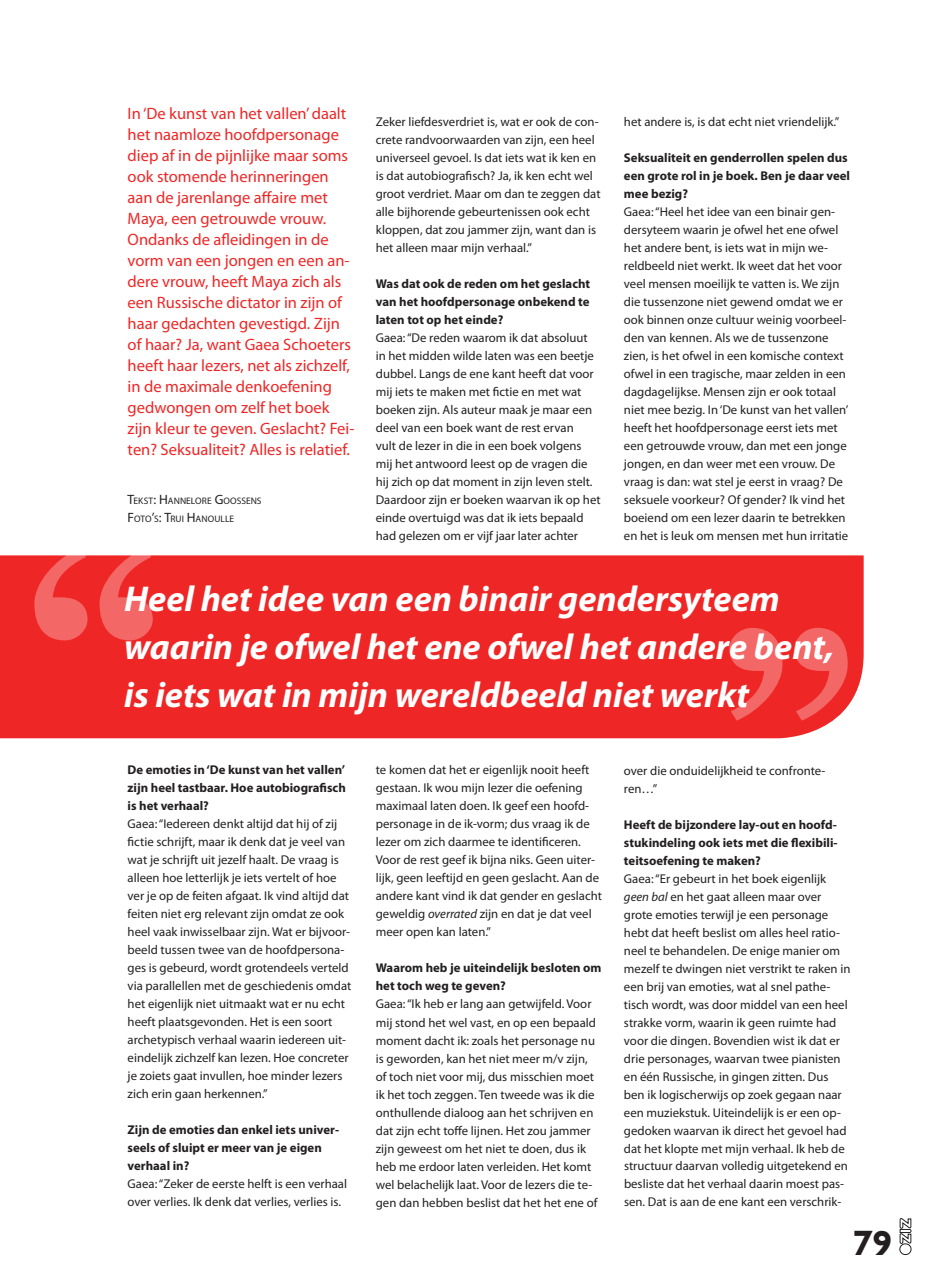
<style>
.page{position:relative;width:936px;height:1276px;background:#fff}
.page>*{position:absolute;margin:0;border:0;box-sizing:border-box;transform-origin:0 0}
.bodytekst{font:italic 700 36px/48px "Myriad Pro";color:#fff}
.t1{font:36px "Johnston ITCTT Bold";color:#231f20}
.INLEIDING{font:16.5px/21px "Myriad Pro";color:#ee2726}
.bodytekst-2{font:12.75px/18px "Myriad Pro";color:#231f20}
.bodytekst-3{font:700 12.75px/18px "Myriad Pro";color:#231f20;text-align:justify}
.bodytekst-4{font:9.45px/18px "Myriad Pro";letter-spacing:.005em;color:#231f20}
.s1{font-size:13.5px}
.s2{font-style:italic}
</style>
<div class="page">
<svg style="left:899px;top:1218px;width:12px;height:37px"></svg>
<div style="left:0;top:555px;width:863px;height:183px;background:#ee2726"></div>
<svg style="left:34px;top:555px;width:119px;height:85px"></svg>
<svg style="left:729px;top:628px;width:118px;height:92px"></svg>
<p class="INLEIDING" style="left:128px;top:102px;width:228px">In ‘De kunst van het vallen’ daalt het naamloze hoofdpersonage diep af in de pijnlijke maar soms ook stomende herinneringen aan de jarenlange affaire met<br>Maya, een getrouwde vrouw.<br>Ondanks de afleidingen in de vorm van een jongen en een an&shy;dere vrouw, heeft Maya zich als een Russische dictator in zijn of haar gedachten gevestigd. Zijn of haar? Ja, want Gaea Schoeters heeft haar lezers, net als zichzelf, in de maximale denkoefening gedwongen om zelf het boek zijn kleur te geven. Geslacht? Fei&shy;ten? Seksualiteit? Alles is relatief.</p>
<p class="bodytekst-4" style="left:128px;top:492px;width:135px"><span class="s1">T</span>EKST<span class="s1">: H</span>ANNELORE <span class="s1">G</span>OOSSENS<br><span class="s1">F</span>OTO<span class="s1">’</span>S<span class="s1">: T</span>RUI <span class="s1">H</span>ANOULLE</p>
<p class="bodytekst-2" style="left:376px;top:113px;width:226px">Zeker liefdesverdriet is, wat er ook de con&shy;crete randvoorwaarden van zijn, een heel universeel gevoel. Is dat iets wat ik ken en is dat autobiografisch? Ja, ik ken echt wel groot verdriet. Maar om dan te zeggen dat alle bijhorende gebeurtenissen ook echt kloppen, dat zou jammer zijn, want dan is het alleen maar mijn verhaal.”</p>
<p class="bodytekst-3" style="left:376px;top:274px;width:216px">Was dat ook de reden om het geslacht van het hoofdpersonage onbekend te laten tot op het einde?</p>
<p class="bodytekst-2" style="left:376px;top:329px;width:226px">Gaea: “De reden waarom ik dat absoluut in het midden wilde laten was een beetje dubbel. Langs de ene kant heeft dat voor mij iets te maken met fictie en met wat boeken zijn. Als auteur maak je maar een deel van een boek want de rest ervan<br>vult de lezer in die in een boek volgens mij het antwoord leest op de vragen die hij zich op dat moment in zijn leven stelt.<br>Daardoor zijn er boeken waarvan ik op het einde overtuigd was dat ik iets bepaald had gelezen om er vijf jaar later achter</p>
<p class="bodytekst-2" style="left:624px;top:113px;width:217px">het andere is, is dat echt niet vriendelijk.”</p>
<p class="bodytekst-3" style="left:624px;top:149px;width:227px;text-align:left">Seksualiteit en genderrollen spelen dus een grote rol in je boek. Ben je daar veel mee bezig?</p>
<p class="bodytekst-2" style="left:624px;top:203px;width:226px">Gaea: “Heel het idee van een binair gen&shy;dersyteem waarin je ofwel het ene ofwel het andere bent, is iets wat in mijn we&shy;reldbeeld niet werkt. Ik weet dat het voor veel mensen moeilijk te vatten is. We zijn die tussenzone niet gewend omdat we er ook binnen onze cultuur weinig voorbeel&shy;den van kennen. Als we de tussenzone zien, is het ofwel in een komische context ofwel in een tragische, maar zelden in een dagdagelijkse. Mensen zijn er ook totaal niet mee bezig. In ‘De kunst van het vallen’ heeft het hoofdpersonage eerst iets met een getrouwde vrouw, dan met een jonge jongen, en dan weer met een vrouw. De vraag is dan: wat stel je eerst in vraag? De seksuele voorkeur? Of gender? Ik vind het boeiend om een lezer daarin te betrekken en het is leuk om mensen met hun irritatie</p>
<p class="bodytekst" style="left:124px;top:573px;width:711px">Heel het idee van een binair gendersyteem waarin je ofwel het ene ofwel het andere bent, is iets wat in mijn wereldbeeld niet werkt</p>
<p class="bodytekst-3" style="left:128px;top:760px;width:220px">De emoties in ‘De kunst van het vallen’ zijn heel tastbaar. Hoe autobiografisch is het verhaal?</p>
<p class="bodytekst-2" style="left:128px;top:815px;width:225px">Gaea: “Iedereen denkt altijd dat hij of zij fictie schrijft, maar ik denk dat je veel van wat je schrijft uit jezelf haalt. De vraag is alleen hoe letterlijk je iets vertelt of hoe ver je op de feiten afgaat. Ik vind altijd dat feiten niet erg relevant zijn omdat ze ook heel vaak inwisselbaar zijn. Wat er bijvoor&shy;beeld tussen twee van de hoofdpersona&shy;ges is gebeurd, wordt grotendeels verteld via parallellen met de geschiedenis omdat het eigenlijk niet uitmaakt wat er nu echt heeft plaatsgevonden. Het is een soort archetypisch verhaal waarin iedereen uit&shy;eindelijk zichzelf kan lezen. Hoe concreter je zoiets gaat invullen, hoe minder lezers zich erin gaan herkennen.”</p>
<p class="bodytekst-3" style="left:128px;top:1120px;width:213px;text-align:left">Zijn de emoties dan enkel iets univer&shy;seels of sluipt er meer van je eigen verhaal in?</p>
<p class="bodytekst-2" style="left:128px;top:1175px;width:221px">Gaea: “Zeker de eerste helft is een verhaal over verlies. Ik denk dat verlies, verlies is.</p>
<p class="bodytekst-2" style="left:376px;top:761px;width:228px">te komen dat het er eigenlijk nooit heeft gestaan. Ik wou mijn lezer die oefening maximaal laten doen. Ik geef een hoofd&shy;personage in de ik-vorm; dus vraag ik de lezer om zich daarmee te identificeren.<br>Voor de rest geef ik bijna niks. Geen uiter&shy;lijk, geen leeftijd en geen geslacht. Aan de andere kant vind ik dat gender en geslacht geweldig <span class="s2">overrated</span> zijn en dat je dat veel meer open kan laten.”</p>
<p class="bodytekst-3" style="left:376px;top:958px;width:227px">Waarom heb je uiteindelijk besloten om het toch weg te geven?</p>
<p class="bodytekst-2" style="left:376px;top:995px;width:223px">Gaea: “Ik heb er lang aan getwijfeld. Voor mij stond het wel vast, en op een bepaald moment dacht ik: zoals het personage nu is geworden, kan het niet meer m/v zijn, of toch niet voor mij, dus misschien moet ik het toch zeggen. Ten tweede was ik die onthullende dialoog aan het schrijven en dat zijn echt toffe lijnen. Het zou jammer zijn geweest om het niet te doen, dus ik heb me erdoor laten verleiden. Het komt wel belachelijk laat. Voor de lezers die te&shy;gen dan hebben beslist dat het het ene of</p>
<p class="bodytekst-2" style="left:624px;top:761px;width:203px">over die onduidelijkheid te confronte&shy;ren…”</p>
<p class="bodytekst-3" style="left:624px;top:815px;width:215px">Heeft de bijzondere lay-out en hoofd&shy;stukindeling ook iets met die flexibili&shy;teitsoefening te maken?</p>
<p class="bodytekst-2" style="left:624px;top:869px;width:228px">Gaea: “Er gebeurt in het boek eigenlijk <span class="s2">geen bal</span> en het gaat alleen maar over grote emoties terwijl je een personage hebt dat heeft beslist om alles heel ratio&shy;neel te behandelen. De enige manier om mezelf te dwingen niet verstrikt te raken in een brij van emoties, wat al snel pathe&shy;tisch wordt, was door middel van een heel strakke vorm, waarin ik geen ruimte had voor die dingen. Bovendien wist ik dat er drie personages, waarvan twee pianisten en één Russische, in gingen zitten. Dus ben ik logischerwijs op zoek gegaan naar een muziekstuk. Uiteindelijk is er een op&shy;gedoken waarvan ik direct het gevoel had dat het klopte met mijn verhaal. Ik heb de structuur daarvan volledig uitgetekend en besliste dat het verhaal daarin moest pas&shy;sen. Dat is aan de ene kant een verschrik-</p>
<p class="t1" style="left:852px;top:1221px;width:42px">79</p>
</div>
